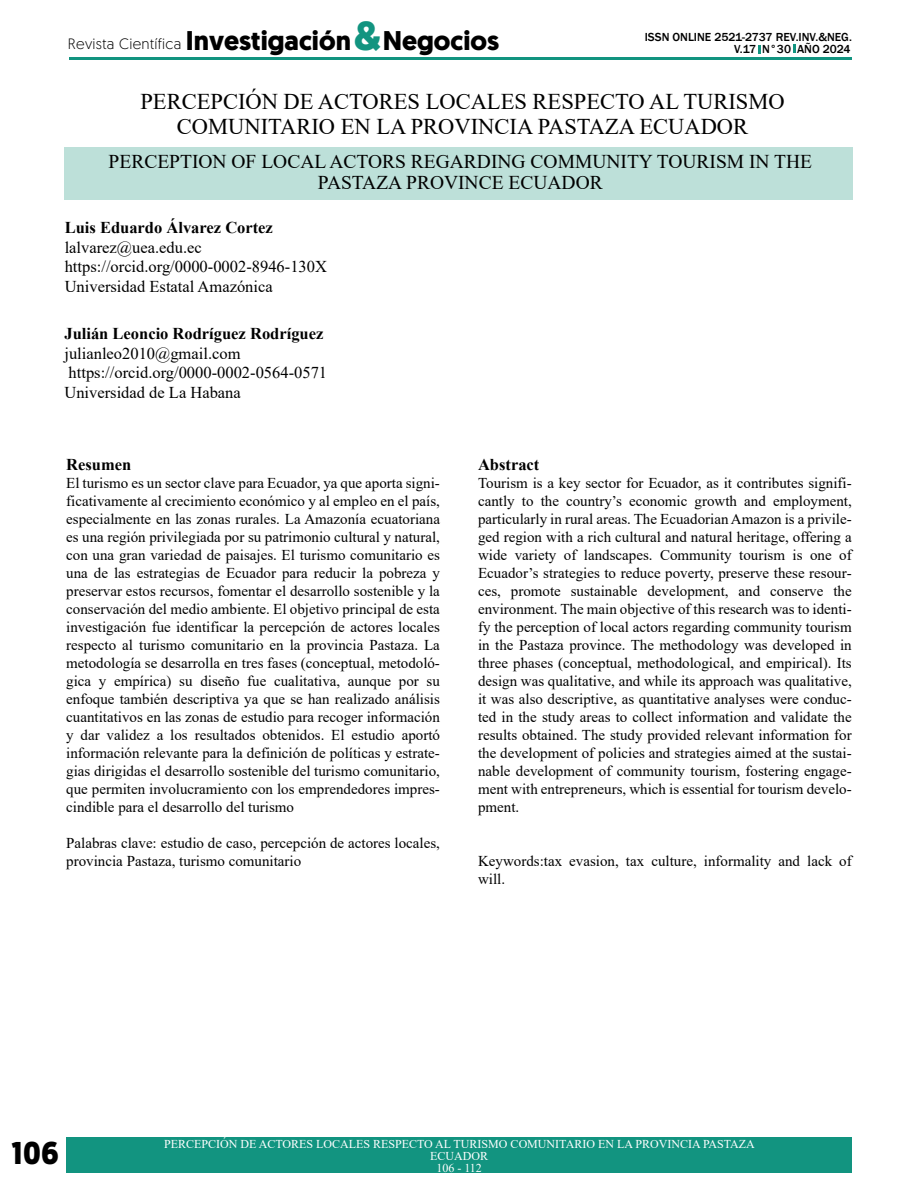
<style>
.page{position:relative;width:918px;height:1188px;background:#fff}
.page>*{position:absolute;margin:0;border:0;box-sizing:border-box;transform-origin:0 0}
.t1{font:700 40.5px "Geomanist";color:#129480}
.t2{font:700 31.5px "Geomanist";color:#000}
.t3{font:700 27px "Geomanist";color:#000}
.t4{font:22.5px/25.5px "Times New Roman";color:#000;text-align:center}
.t5{font:19.5px/21px "Times New Roman";color:#000;text-align:center}
.t6{font:16.5px/19.5px "Times New Roman";color:#000}
.t7{font:700 16.5px "Times New Roman";color:#000}
.t8{font:15px/18px "Times New Roman";color:#000;text-align:justify}
.t9{font:300 15px "Geomanist";letter-spacing:.02em;color:#000}
.t10{font:12px/12px "Times New Roman";color:#fff;text-align:center}
.t11{font:500 12px "Franklin Gothic";color:#000}
</style>
<div class="page">
<svg style="left:758px;top:45px;width:2px;height:9px"></svg>
<svg style="left:794px;top:45px;width:2px;height:8px"></svg>
<hr style="left:69px;top:57px;width:783px;height:2px;background:#129480">
<div style="left:64px;top:147px;width:790px;height:53px;background:#bde0d9"></div>
<div style="left:66px;top:1137px;width:786px;height:36px;background:#129480"></div>
<h1 class="t1" style="left:354px;top:9px;width:29px">&amp;</h1>
<h3 class="t3" style="left:186px;top:22px;width:315px">Investigación Negocios</h3>
<p class="t11" style="left:645px;top:30px;width:209px">ISSN ONLINE 2521-2737 REV.INV.&amp;NEG.</p>
<p class="t9" style="left:68px;top:34px;width:115px">Revista Científica</p>
<p class="t11" style="left:734px;top:42px;width:118px">V.17 N°30 AÑO 2024</p>
<h3 class="t4" style="left:140px;top:88px;width:646px">PERCEPCIÓN DE ACTORES LOCALES RESPECTO AL TURISMO<br>COMUNITARIO EN LA PROVINCIA PASTAZA ECUADOR</h3>
<h3 class="t5" style="left:109px;top:150px;width:705px">PERCEPTION OF LOCAL ACTORS REGARDING COMMUNITY TOURISM IN THE<br>PASTAZA PROVINCE ECUADOR</h3>
<p class="t7" style="left:65px;top:216px;width:210px">Luis Eduardo Álvarez Cortez</p>
<p class="t6" style="left:65px;top:237px;width:264px">lalvarez@uea.edu.ec https://orcid.org/0000-0002-8946-130X<br>Universidad Estatal Amazónica</p>
<p class="t7" style="left:64px;top:322px;width:260px">Julián Leoncio Rodríguez Rodríguez</p>
<p class="t6" style="left:64px;top:343px;width:264px">julianleo2010@gmail.com https://orcid.org/0000-0002-0564-0571<br>Universidad de La Habana</p>
<p class="t7" style="left:66px;top:453px;width:67px">Resumen</p>
<p class="t8" style="left:66px;top:474px;width:375px">El turismo es un sector clave para Ecuador, ya que aporta signi&shy;ficativamente al crecimiento económico y al empleo en el país, especialmente en las zonas rurales. La Amazonía ecuatoriana es una región privilegiada por su patrimonio cultural y natural, con una gran variedad de paisajes. El turismo comunitario es una de las estrategias de Ecuador para reducir la pobreza y preservar estos recursos, fomentar el desarrollo sostenible y la conservación del medio ambiente. El objetivo principal de esta investigación fue identificar la percepción de actores locales respecto al turismo comunitario en la provincia Pastaza. La metodología se desarrolla en tres fases (conceptual, metodoló&shy;gica y empírica) su diseño fue cualitativa, aunque por su enfoque también descriptiva ya que se han realizado análisis cuantitativos en las zonas de estudio para recoger información y dar validez a los resultados obtenidos. El estudio aportó información relevante para la definición de políticas y estrate&shy;gias dirigidas el desarrollo sostenible del turismo comunitario, que permiten involucramiento con los emprendedores impres&shy;cindible para el desarrollo del turismo</p>
<p class="t8" style="left:66px;top:834px;width:375px">Palabras clave: estudio de caso, percepción de actores locales, provincia Pastaza, turismo comunitario</p>
<p class="t7" style="left:478px;top:453px;width:63px">Abstract</p>
<p class="t8" style="left:478px;top:474px;width:375px">Tourism is a key sector for Ecuador, as it contributes signifi&shy;cantly to the country’s economic growth and employment, particularly in rural areas. The Ecuadorian Amazon is a privile&shy;ged region with a rich cultural and natural heritage, offering a wide variety of landscapes. Community tourism is one of Ecuador’s strategies to reduce poverty, preserve these resour&shy;ces, promote sustainable development, and conserve the environment. The main objective of this research was to identi&shy;fy the perception of local actors regarding community tourism in the Pastaza province. The methodology was developed in three phases (conceptual, methodological, and empirical). Its design was qualitative, and while its approach was qualitative, it was also descriptive, as quantitative analyses were conduc&shy;ted in the study areas to collect information and validate the results obtained. The study provided relevant information for the development of policies and strategies aimed at the sustai&shy;nable development of community tourism, fostering engage&shy;ment with entrepreneurs, which is essential for tourism develo&shy;pment.</p>
<p class="t8" style="left:478px;top:852px;width:375px">Keywords:tax evasion, tax culture, informality and lack of will.</p>
<h2 class="t2" style="left:11px;top:1132px;width:49px">106</h2>
<p class="t10" style="left:164px;top:1138px;width:592px">PERCEPCIÓN DE ACTORES LOCALES RESPECTO AL TURISMO COMUNITARIO EN LA PROVINCIA PASTAZA<br>ECUADOR<br>106 - 112</p>
</div>
